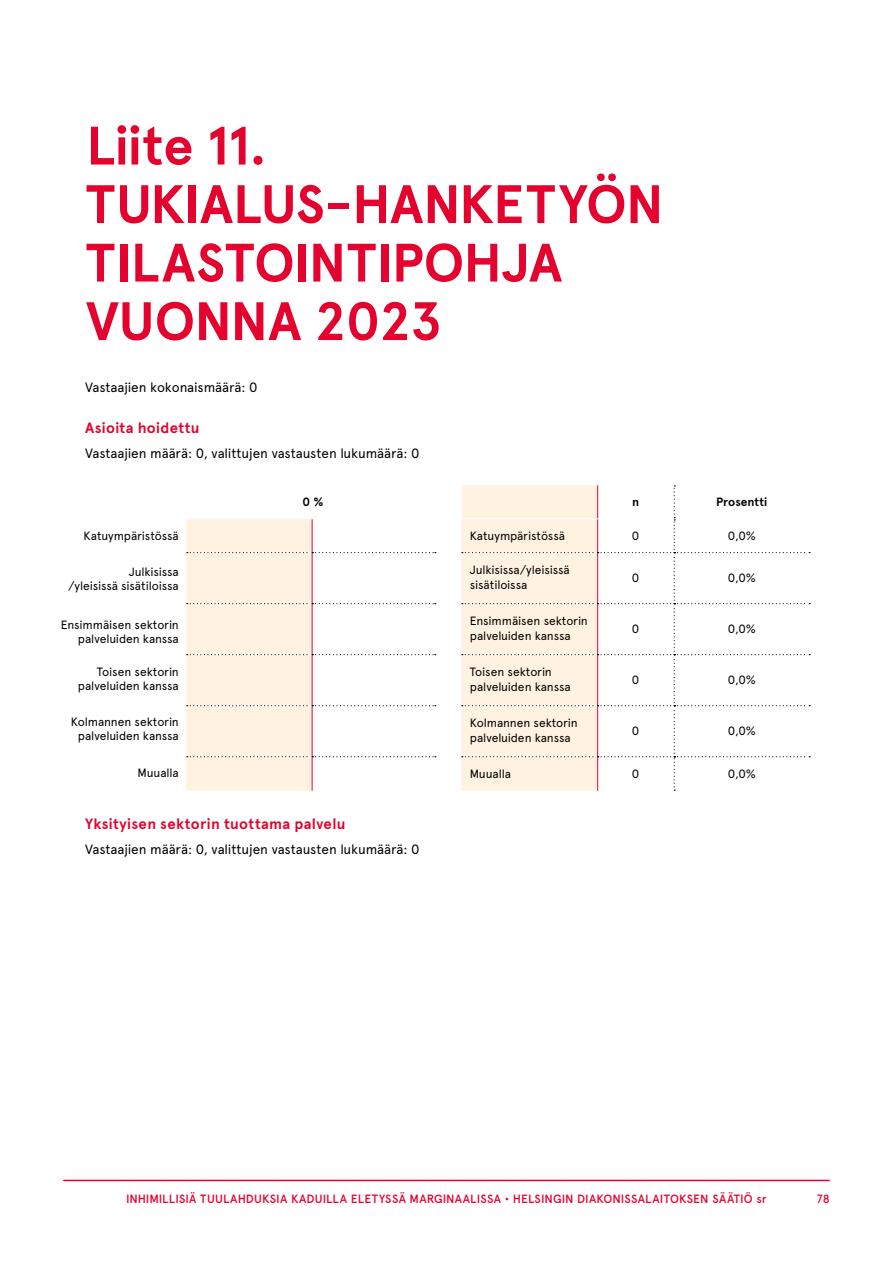
<style>
.page{position:relative;width:893px;height:1263px;background:#fff}
.page>*{position:absolute;margin:0;border:0;box-sizing:border-box;transform-origin:0 0}
.t1{font:700 54px/58.5px "Apercu";letter-spacing:-.01em;color:#e4032e}
.t2{font:700 15px "Apercu";letter-spacing:.02em;color:#e4032e}
.Leipäteksti{font:13.5px "Apercu";letter-spacing:-.01em;color:#000}
.Taulukko___Leipäteksti{font:12px/15px "Apercu";letter-spacing:-.01em;color:#000}
.leipis_oik{font:12px/14.4px "Apercu";letter-spacing:-.01em;color:#000;text-align:right}
.t3{font:500 12px "Apercu";letter-spacing:.01em;color:#e4032e}
.Taulukko___Leipäteksti-2{font:700 12px "Apercu";color:#000}
.Taulukon_nimi{font:700 12px "Apercu";color:#000}
</style>
<div class="page">
<hr style="left:64px;top:1180px;width:765px;height:1px;background:#e4032e">
<svg style="left:186px;top:519px;width:250px;height:272px"></svg>
<svg style="left:461px;top:485px;width:349px;height:306px"></svg>
<h2 class="t1" style="left:86px;top:117px;width:182px">Liite 11.</h2>
<h2 class="t1" style="left:86px;top:175px;width:579px">TUKIALUS-HANKETYÖN<br>TILASTOINTIPOHJA<br>VUONNA 2023</h2>
<p class="Leipäteksti" style="left:85px;top:379px;width:174px">Vastaajien kokonaismäärä: 0</p>
<h4 class="t2" style="left:85px;top:419px;width:116px">Asioita hoidettu</h4>
<p class="Leipäteksti" style="left:85px;top:445px;width:336px">Vastaajien määrä: 0, valittujen vastausten lukumäärä: 0</p>
<p class="Taulukon_nimi" style="left:302px;top:494px;width:23px">0 %</p>
<p class="leipis_oik" style="left:84px;top:529px;width:97px">Katuympäristössä</p>
<p class="leipis_oik" style="left:129px;top:564px;width:51px">Julkisissa</p>
<p class="leipis_oik" style="left:68px;top:579px;width:112px">/yleisissä sisätiloissa</p>
<p class="leipis_oik" style="left:61px;top:617px;width:119px">Ensimmäisen sektorin palveluiden kanssa</p>
<p class="leipis_oik" style="left:97px;top:664px;width:83px">Toisen sektorin</p>
<p class="leipis_oik" style="left:78px;top:679px;width:102px">palveluiden kanssa</p>
<p class="leipis_oik" style="left:71px;top:714px;width:109px;text-align:center">Kolmannen sektorin palveluiden kanssa</p>
<p class="leipis_oik" style="left:138px;top:765px;width:43px">Muualla</p>
<h4 class="t2" style="left:85px;top:815px;width:262px">Yksityisen sektorin tuottama palvelu</h4>
<p class="Leipäteksti" style="left:85px;top:841px;width:336px">Vastaajien määrä: 0, valittujen vastausten lukumäärä: 0</p>
<p class="Taulukko___Leipäteksti-2" style="left:632px;top:495px;width:9px">n</p>
<p class="Taulukko___Leipäteksti-2" style="left:716px;top:495px;width:53px">Prosentti</p>
<p class="Taulukko___Leipäteksti" style="left:470px;top:528px;width:97px">Katuympäristössä</p>
<p class="Taulukko___Leipäteksti" style="left:632px;top:528px;width:9px">0</p>
<p class="Taulukko___Leipäteksti" style="left:728px;top:528px;width:30px">0,0%</p>
<p class="Taulukko___Leipäteksti" style="left:470px;top:562px;width:101px">Julkisissa/yleisissä sisätiloissa</p>
<p class="Taulukko___Leipäteksti" style="left:632px;top:571px;width:9px">0</p>
<p class="Taulukko___Leipäteksti" style="left:728px;top:571px;width:30px">0,0%</p>
<p class="Taulukko___Leipäteksti" style="left:470px;top:613px;width:119px">Ensimmäisen sektorin palveluiden kanssa</p>
<p class="Taulukko___Leipäteksti" style="left:632px;top:622px;width:9px">0</p>
<p class="Taulukko___Leipäteksti" style="left:728px;top:622px;width:30px">0,0%</p>
<p class="Taulukko___Leipäteksti" style="left:470px;top:664px;width:102px">Toisen sektorin palveluiden kanssa</p>
<p class="Taulukko___Leipäteksti" style="left:632px;top:673px;width:9px">0</p>
<p class="Taulukko___Leipäteksti" style="left:728px;top:673px;width:30px">0,0%</p>
<p class="Taulukko___Leipäteksti" style="left:470px;top:715px;width:109px">Kolmannen sektorin palveluiden kanssa</p>
<p class="Taulukko___Leipäteksti" style="left:632px;top:724px;width:9px">0</p>
<p class="Taulukko___Leipäteksti" style="left:728px;top:724px;width:30px">0,0%</p>
<p class="Taulukko___Leipäteksti" style="left:470px;top:766px;width:43px">Muualla</p>
<p class="Taulukko___Leipäteksti" style="left:632px;top:766px;width:9px">0</p>
<p class="Taulukko___Leipäteksti" style="left:728px;top:766px;width:30px">0,0%</p>
<p class="t3" style="left:126px;top:1191px;width:642px">INHIMILLISIÄ TUULAHDUKSIA KADUILLA ELETYSSÄ MARGINAALISSA • HELSINGIN DIAKONISSALAITOKSEN SÄÄTIÖ sr</p>
<p class="t3" style="left:817px;top:1191px;width:15px">78</p>
</div>
